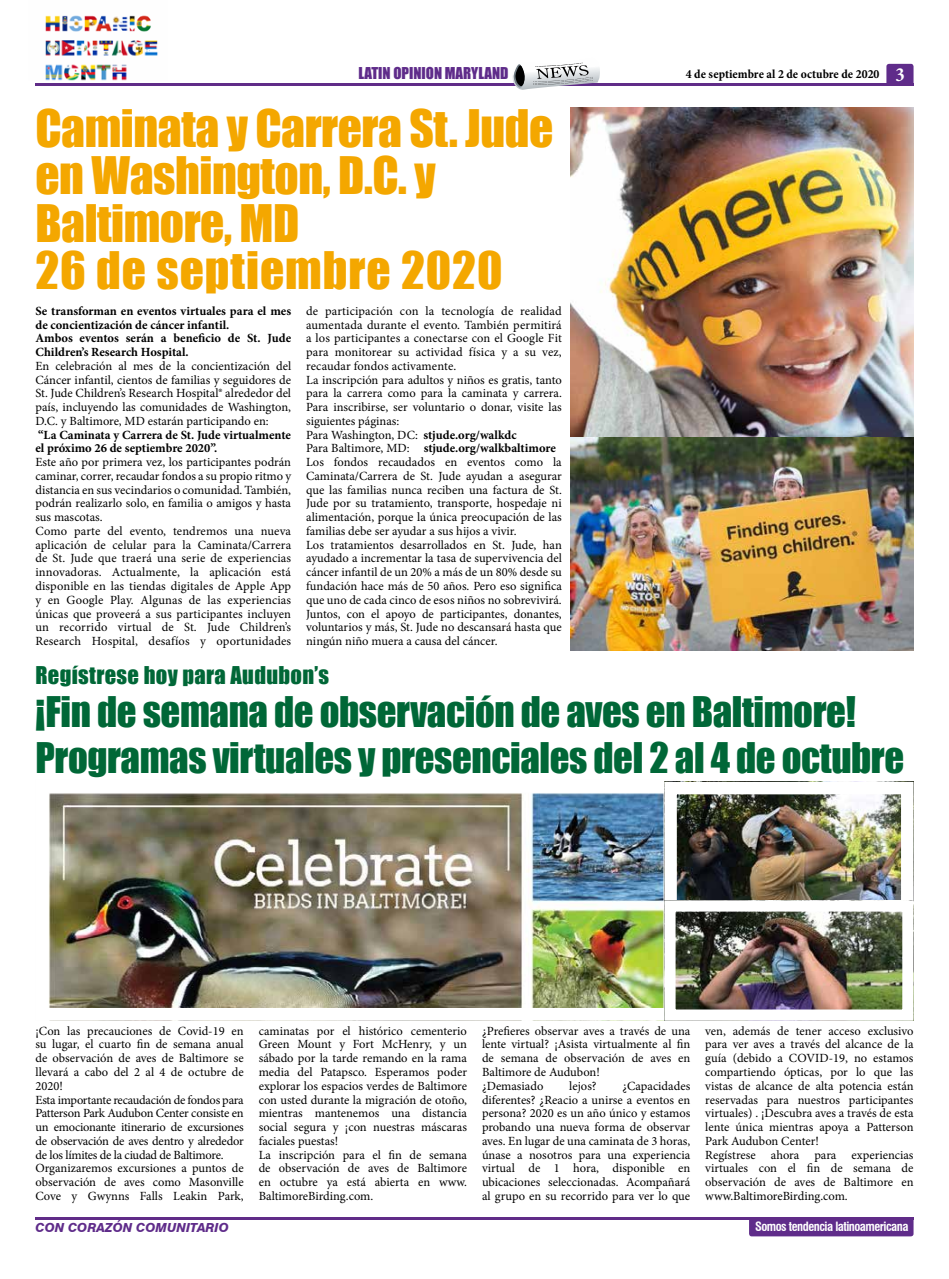
<style>
.page{position:relative;width:949px;height:1279px;background:#fff}
.page>*{position:absolute;margin:0;border:0;box-sizing:border-box;transform-origin:0 0}
.t1{font:47.5px/47.5px "Impact";letter-spacing:-.01em;color:#f4a700}
.t2{font:38.75px/46.2px "Impact";letter-spacing:-.01em;color:#006737}
.t3{font:22.5px "Impact";letter-spacing:.015em;color:#006737}
.t4{font:15px "Impact";color:#5f2c8a}
.t5{font:12.5px/13.8px "Minion Pro";color:#000}
.t6{font:700 12.5px/13.8px "Minion Pro";color:#000}
.t7{font:700 condensed 12.5px "Minion Pro";letter-spacing:.005em;color:#000}
.t8{font:700 condensed 12.5px "Swiss 721 BT";letter-spacing:-.04em;color:#fff}
.t9{font:italic 800 12.5px "Swiss 721 BT";color:#5f2c8a}
.s1{font-size:20px;color:#fff}
.s2{font-weight:700}
</style>
<div class="page">
<div style="left:749px;top:1216px;width:164px;height:19px;background:#5f2c8a;border-radius:3px"></div>
<div style="left:886px;top:64px;width:27px;height:21px;background:#5f2c8a;border-radius:3px"></div>
<hr style="left:35px;top:1216px;width:878px;height:2px;background:#602c88">
<hr style="left:35px;top:83px;width:878px;height:2px;background:#602c88">
<svg style="left:506px;top:62px;width:94px;height:28px"></svg>
<img style="left:45px;top:15px;width:113px;height:66px">
<img style="left:571px;top:107px;width:342px;height:543px">
<img style="left:49px;top:793px;width:613px;height:213px">
<img style="left:677px;top:794px;width:223px;height:106px">
<img style="left:676px;top:912px;width:225px;height:96px">
<div style="left:664px;top:900px;width:249px;height:120px;border:11px solid #fff"></div>
<p class="t4" style="left:358px;top:62px;width:151px">LATIN OPINION MARYLAND</p>
<p class="t7" style="left:686px;top:65px;width:220px">4 de septiembre al 2 de octubre de 2020 <span class="s1">3</span></p>
<h1 class="t1" style="left:35px;top:103px;width:519px">Caminata y Carrera St. Jude en Washington, D.C. y<br>Baltimore, MD<br>26 de septiembre 2020</h1>
<p class="t6" style="left:35px;top:304px;width:257px">Se transforman en eventos virtuales para el mes de concientización de cáncer infantil.<br>Ambos eventos serán a beneficio de St. Jude Children’s Research Hospital.</p>
<p class="t5" style="left:35px;top:359px;width:257px;text-align:justify">En celebración al mes de la concientización del Cáncer infantil, cientos de familias y seguidores de St. Jude Children’s Research Hospital® alrededor del país, incluyendo las comunidades de Washington, D.C. y Baltimore, MD estarán participando en:</p>
<p class="t6" style="left:35px;top:427px;width:257px">“La Caminata y Carrera de St. Jude virtualmente el próximo 26 de septiembre 2020”.</p>
<p class="t5" style="left:35px;top:455px;width:257px">Este año por primera vez, los participantes podrán caminar, correr, recaudar fondos a su propio ritmo y distancia en sus vecindarios o comunidad. También, podrán realizarlo solo, en familia o amigos y hasta sus mascotas.<br>Como parte del evento, tendremos una nueva aplicación de celular para la Caminata/Carrera de St. Jude que traerá una serie de experiencias innovadoras. Actualmente, la aplicación está disponible en las tiendas digitales de Apple App y en Google Play. Algunas de las experiencias únicas que proveerá a sus participantes incluyen un recorrido virtual de St. Jude Children’s Research Hospital, desafíos y oportunidades</p>
<p class="t5" style="left:306px;top:304px;width:257px">de participación con la tecnología de realidad aumentada durante el evento. También permitirá a los participantes a conectarse con el Google Fit para monitorear su actividad física y a su vez, recaudar fondos activamente.<br>La inscripción para adultos y niños es gratis, tanto para la carrera como para la caminata y carrera.<br>Para inscribirse, ser voluntario o donar, visite las siguientes páginas:<br>Para Washington, DC: <span class="s2">stjude.org/walkdc<br></span>Para Baltimore, MD: <span class="s2">stjude.org/walkbaltimore </span>Los fondos recaudados en eventos como la Caminata/Carrera de St. Jude ayudan a asegurar que las familias nunca reciben una factura de St.<br>Jude por su tratamiento, transporte, hospedaje ni alimentación, porque la única preocupación de las familias debe ser ayudar a sus hijos a vivir.<br>Los tratamientos desarrollados en St. Jude, han ayudado a incrementar la tasa de supervivencia del cáncer infantil de un 20% a más de un 80% desde su fundación hace más de 50 años. Pero eso significa que uno de cada cinco de esos niños no sobrevivirá.<br>Juntos, con el apoyo de participantes, donantes, voluntarios y más, St. Jude no descansará hasta que ningún niño muera a causa del cáncer.</p>
<h3 class="t3" style="left:35px;top:657px;width:295px">Regístrese hoy para Audubon’s</h3>
<h2 class="t2" style="left:35px;top:687px;width:870px">¡Fin de semana de observación de aves en Baltimore!<br>Programas virtuales y presenciales del 2 al 4 de octubre</h2>
<p class="t5" style="left:35px;top:1023px;width:210px">¡Con las precauciones de Covid-19 en su lugar, el cuarto fin de semana anual de observación de aves de Baltimore se llevará a cabo del 2 al 4 de octubre de 2020!<br>Esta importante recaudación de fondos para Patterson Park Audubon Center consiste en un emocionante itinerario de excursiones de observación de aves dentro y alrededor de los límites de la ciudad de Baltimore.<br>Organizaremos excursiones a puntos de observación de aves como Masonville Cove y Gwynns Falls Leakin Park,</p>
<p class="t5" style="left:259px;top:1023px;width:210px">caminatas por el histórico cementerio Green Mount y Fort McHenry, y un sábado por la tarde remando en la rama media del Patapsco. Esperamos poder explorar los espacios verdes de Baltimore con usted durante la migración de otoño, mientras mantenemos una distancia social segura y ¡con nuestras máscaras faciales puestas!<br>La inscripción para el fin de semana de observación de aves de Baltimore en octubre ya está abierta en www.<br>BaltimoreBirding.com.</p>
<p class="t5" style="left:482px;top:1023px;width:210px">¿Prefieres observar aves a través de una lente virtual? ¡Asista virtualmente al fin de semana de observación de aves en<br>Baltimore de Audubon!<br>¿Demasiado</p>
<p class="t5" style="left:482px;top:1078px;width:210px;text-align:justify;text-indent:140px">¿Capacidades diferentes? ¿Reacio a unirse a eventos en persona? 2020 es un año único y estamos probando una nueva forma de observar aves. En lugar de una caminata de 3 horas, únase a nosotros para una experiencia virtual de 1 hora, disponible en ubicaciones seleccionadas. Acompañará al grupo en su recorrido para ver lo que</p>
<p class="t5" style="left:569px;top:1078px;width:29px">lejos?</p>
<p class="t5" style="left:705px;top:1023px;width:210px">ven, además de tener acceso exclusivo para ver aves a través del alcance de la guía (debido a COVID-19, no estamos compartiendo ópticas, por lo que las vistas de alcance de alta potencia están reservadas para nuestros participantes virtuales) . ¡Descubra aves a través de esta lente única mientras apoya a Patterson Park Audubon Center!<br>Regístrese ahora para experiencias virtuales con el fin de semana de observación de aves de Baltimore en www.BaltimoreBirding.com.</p>
<p class="t9" style="left:35px;top:1219px;width:195px">CON CORAZÓN COMUNITARIO</p>
<p class="t8" style="left:755px;top:1218px;width:155px">Somos tendencia latinoamericana</p>
</div>
